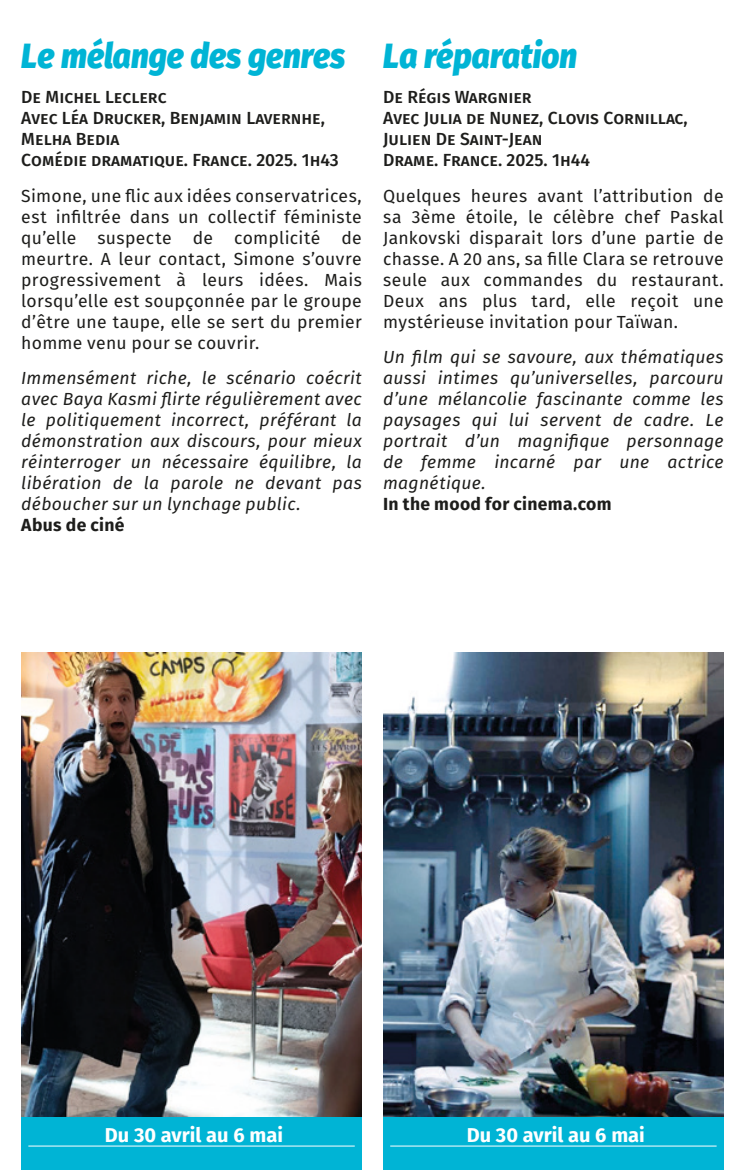
<style>
.page{position:relative;width:745px;height:1170px;background:#fff}
.page>*{position:absolute;margin:0;border:0;box-sizing:border-box;transform-origin:0 0}
._1_Titre{font:italic 800 35px "Fira Sans";color:#00b4d5;scale:.9 1}
._4_Horaires{font:700 20px "Fira Sans";color:#fff}
._3_Txt_c{font:17.5px/21px "Fira Sans";letter-spacing:.015em;color:#1d1d1b;text-align:justify}
._3_Txt_c-2{font:italic 17.5px/21px "Fira Sans";letter-spacing:.015em;color:#1d1d1b;text-align:justify}
._2_Distri{font:500 17.5px/21px "Fira Sans";color:#1d1d1b}
._8_Magasine{font:700 17.5px "Fira Sans";letter-spacing:.02em;color:#1d1d1b}
</style>
<div class="page">
<div style="left:21px;top:1116px;width:340px;height:53px;background:#00b4d5"></div>
<hr style="left:28px;top:1145px;width:326px;height:1px;background:#fff">
<div style="left:383px;top:1116px;width:340px;height:53px;background:#00b4d5"></div>
<hr style="left:390px;top:1145px;width:326px;height:1px;background:#fff">
<img style="left:21px;top:653px;width:340px;height:463px">
<img style="left:383px;top:653px;width:340px;height:463px">
<p class="_1_Titre" style="left:21px;top:24px;width:361px">Le mélange des genres</p>
<p class="_2_Distri" style="left:21px;top:86px;width:147px">De Michel Leclerc</p>
<p class="_2_Distri" style="left:21px;top:107px;width:305px">Avec Léa Drucker, Benjamin Lavernhe,<br>Melha Bedia</p>
<p class="_2_Distri" style="left:21px;top:149px;width:319px">Comédie dramatique. France. 2025. 1h43</p>
<p class="_3_Txt_c" style="left:21px;top:184px;width:342px">Simone, une flic aux idées conservatrices, est infiltrée dans un collectif féministe qu’elle suspecte de complicité de meurtre. A leur contact, Simone s’ouvre progressivement à leurs idées. Mais lorsqu’elle est soupçonnée par le groupe d’être une taupe, elle se sert du premier homme venu pour se couvrir.</p>
<p class="_3_Txt_c-2" style="left:21px;top:367px;width:342px">Immensément riche, le scénario coécrit avec Baya Kasmi flirte régulièrement avec le politiquement incorrect, préférant la démonstration aux discours, pour mieux réinterroger un nécessaire équilibre, la libération de la parole ne devant pas déboucher sur un lynchage public.</p>
<p class="_8_Magasine" style="left:21px;top:510px;width:105px">Abus de ciné</p>
<p class="_1_Titre" style="left:383px;top:24px;width:217px">La réparation</p>
<p class="_2_Distri" style="left:383px;top:86px;width:150px">De Régis Wargnier</p>
<p class="_2_Distri" style="left:383px;top:107px;width:306px">Avec Julia de Nunez, Clovis Cornillac,<br>Julien De Saint-Jean</p>
<p class="_2_Distri" style="left:383px;top:149px;width:208px">Drame. France. 2025. 1h44</p>
<p class="_3_Txt_c" style="left:383px;top:184px;width:342px">Quelques heures avant l’attribution de sa 3ème étoile, le célèbre chef Paskal Jankovski disparait lors d’une partie de chasse. A 20 ans, sa fille Clara se retrouve seule aux commandes du restaurant.<br>Deux ans plus tard, elle reçoit une mystérieuse invitation pour Taïwan.</p>
<p class="_3_Txt_c-2" style="left:383px;top:346px;width:342px">Un film qui se savoure, aux thématiques aussi intimes qu’universelles, parcouru d’une mélancolie fascinante comme les paysages qui lui servent de cadre. Le portrait d’un magnifique personnage de femme incarné par une actrice magnétique.</p>
<p class="_8_Magasine" style="left:383px;top:489px;width:230px">In the mood for cinema.com</p>
<p class="_4_Horaires" style="left:105px;top:1118px;width:179px">Du 30 avril au 6 mai</p>
<p class="_4_Horaires" style="left:466px;top:1118px;width:179px">Du 30 avril au 6 mai</p>
</div>
